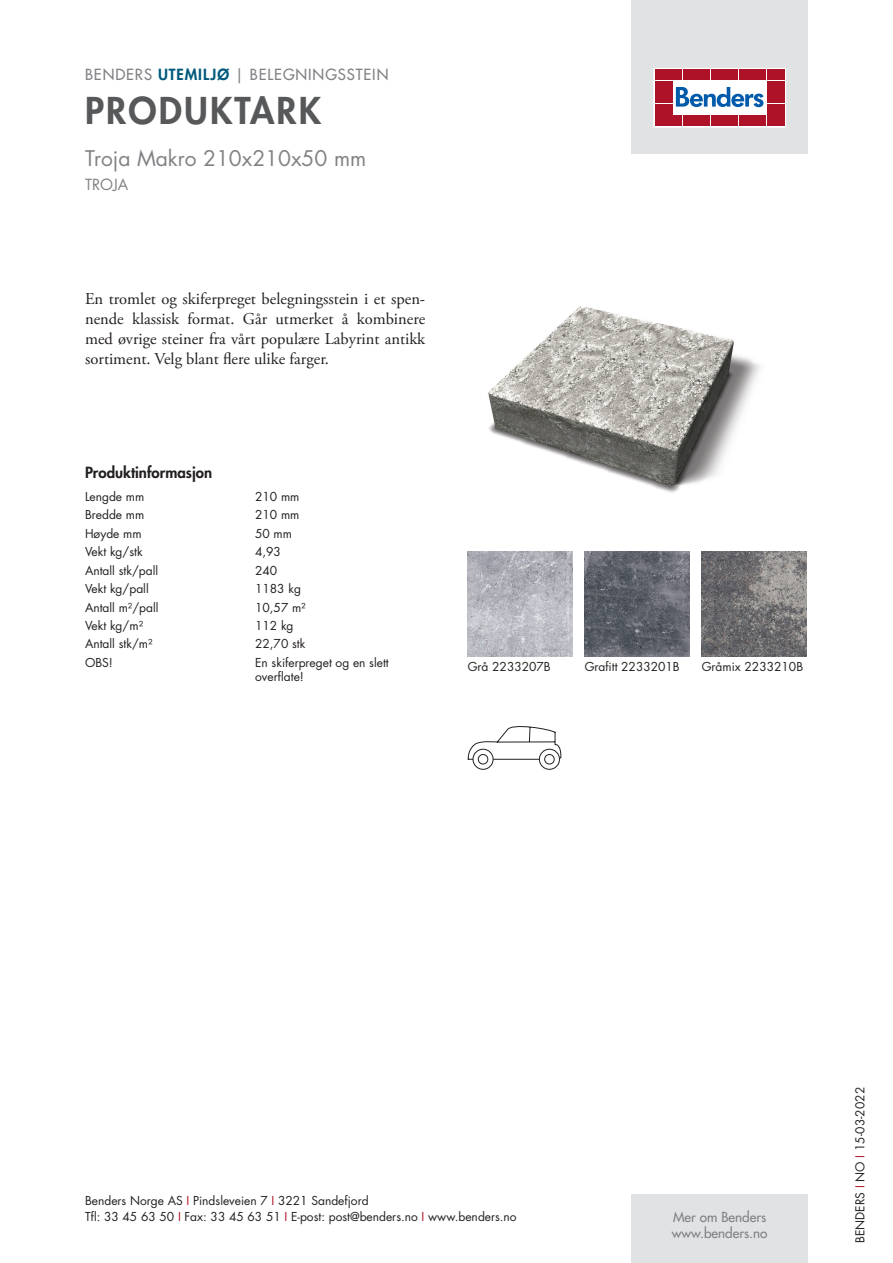
<style>
.page{position:relative;width:893px;height:1263px;background:#fff}
.page>*{position:absolute;margin:0;border:0;box-sizing:border-box;transform-origin:0 0}
.t1{font:800 36px "Futura Std";letter-spacing:.06em;color:#57585a}
.t2{font:21px "Futura Std";color:#808285}
.t3{font:16.5px/19.8px "Adobe Garamond Pro";color:#231f20;text-align:justify}
.t4{font:500 15px "Futura Std";letter-spacing:.06em;color:#808285}
.t5{font:800 15px "Futura Std";color:#231f20}
.t6{font:15px "Futura Std";color:#808285}
.t7{font:500 13.5px/16.2px "Futura Std";color:#808285}
.t8{font:12px/16.5px "Futura Std";color:#231f20}
.s1{font-weight:800;color:#00597d}
.s2{color:#ae1229}
</style>
<div class="page">
<div style="left:631px;top:0;width:177px;height:153px;background:#e1e2e4"></div>
<div style="left:631px;top:1195px;width:177px;height:68px;background:#e1e2e4"></div>
<svg style="left:656px;top:70px;width:128px;height:55px;background:#ebc6cb"></svg>
<div style="left:654px;top:68px;width:132px;height:59px;border:1px solid #fff"></div>
<div style="left:655px;top:70px;width:8px;height:10px;background:#ae1229"></div>
<div style="left:664px;top:70px;width:8px;height:10px;background:#ae1229"></div>
<div style="left:655px;top:81px;width:8px;height:10px;background:#ae1229"></div>
<div style="left:664px;top:81px;width:8px;height:10px;background:#ae1229"></div>
<div style="left:655px;top:93px;width:8px;height:10px;background:#ae1229"></div>
<div style="left:664px;top:93px;width:8px;height:10px;background:#ae1229"></div>
<div style="left:655px;top:104px;width:8px;height:11px;background:#ae1229"></div>
<div style="left:664px;top:104px;width:8px;height:11px;background:#ae1229"></div>
<div style="left:655px;top:116px;width:8px;height:10px;background:#ae1229"></div>
<div style="left:664px;top:116px;width:8px;height:10px;background:#ae1229"></div>
<div style="left:674px;top:70px;width:8px;height:10px;background:#ae1229"></div>
<div style="left:683px;top:70px;width:8px;height:10px;background:#ae1229"></div>
<div style="left:692px;top:70px;width:8px;height:10px;background:#ae1229"></div>
<div style="left:702px;top:70px;width:8px;height:10px;background:#ae1229"></div>
<div style="left:711px;top:70px;width:8px;height:10px;background:#ae1229"></div>
<div style="left:720px;top:70px;width:8px;height:10px;background:#ae1229"></div>
<div style="left:730px;top:70px;width:8px;height:10px;background:#ae1229"></div>
<div style="left:739px;top:70px;width:8px;height:10px;background:#ae1229"></div>
<div style="left:748px;top:70px;width:8px;height:10px;background:#ae1229"></div>
<div style="left:758px;top:70px;width:8px;height:10px;background:#ae1229"></div>
<div style="left:674px;top:116px;width:8px;height:10px;background:#ae1229"></div>
<div style="left:683px;top:116px;width:8px;height:10px;background:#ae1229"></div>
<div style="left:692px;top:116px;width:8px;height:10px;background:#ae1229"></div>
<div style="left:702px;top:116px;width:8px;height:10px;background:#ae1229"></div>
<div style="left:711px;top:116px;width:8px;height:10px;background:#ae1229"></div>
<div style="left:720px;top:116px;width:8px;height:10px;background:#ae1229"></div>
<div style="left:730px;top:116px;width:8px;height:10px;background:#ae1229"></div>
<div style="left:739px;top:116px;width:8px;height:10px;background:#ae1229"></div>
<div style="left:748px;top:116px;width:8px;height:10px;background:#ae1229"></div>
<div style="left:758px;top:116px;width:8px;height:10px;background:#ae1229"></div>
<div style="left:767px;top:70px;width:8px;height:10px;background:#ae1229"></div>
<div style="left:776px;top:70px;width:8px;height:10px;background:#ae1229"></div>
<div style="left:767px;top:81px;width:8px;height:10px;background:#ae1229"></div>
<div style="left:776px;top:81px;width:8px;height:10px;background:#ae1229"></div>
<div style="left:767px;top:93px;width:8px;height:10px;background:#ae1229"></div>
<div style="left:776px;top:93px;width:8px;height:10px;background:#ae1229"></div>
<div style="left:767px;top:104px;width:8px;height:11px;background:#ae1229"></div>
<div style="left:776px;top:104px;width:8px;height:11px;background:#ae1229"></div>
<div style="left:767px;top:116px;width:8px;height:10px;background:#ae1229"></div>
<div style="left:776px;top:116px;width:8px;height:10px;background:#ae1229"></div>
<svg style="left:676px;top:87px;width:87px;height:20px;background:#8ab3d7"></svg>
<img style="left:488px;top:306px;width:272px;height:187px">
<img style="left:468px;top:552px;width:105px;height:105px">
<img style="left:585px;top:552px;width:105px;height:105px">
<img style="left:702px;top:552px;width:105px;height:105px">
<div style="left:473px;top:749px;width:20px;height:21px;border:1px solid #231f20;border-radius:50%"></div>
<div style="left:539px;top:749px;width:21px;height:21px;border:1px solid #231f20;border-radius:50%"></div>
<svg style="left:468px;top:726px;width:93px;height:39px"></svg>
<p class="t4" style="left:85px;top:65px;width:305px">BENDERS <span class="s1">UTEMILJØ</span> | BELEGNINGSSTEIN</p>
<h1 class="t1" style="left:85px;top:87px;width:238px">PRODUKTARK</h1>
<h2 class="t2" style="left:85px;top:144px;width:283px">Troja Makro 210x210x50 mm</h2>
<p class="t6" style="left:85px;top:175px;width:45px">TROJA</p>
<h3 class="t3" style="left:85px;top:290px;width:342px">En tromlet og skiferpreget belegningsstein i et spen&shy;nende klassisk format. Går utmerket å kombinere med øvrige steiner fra vårt populære Labyrint antikk sortiment. Velg blant flere ulike farger.</h3>
<p class="t5" style="left:85px;top:463px;width:129px">Produktinformasjon</p>
<p class="t8" style="left:85px;top:488px;width:61px">Lengde mm</p>
<p class="t8" style="left:255px;top:488px;width:46px">210 mm</p>
<p class="t8" style="left:85px;top:507px;width:61px">Bredde mm</p>
<p class="t8" style="left:255px;top:507px;width:46px">210 mm</p>
<p class="t8" style="left:85px;top:525px;width:58px">Høyde mm</p>
<p class="t8" style="left:255px;top:525px;width:38px">50 mm</p>
<p class="t8" style="left:85px;top:544px;width:59px">Vekt kg/stk</p>
<p class="t8" style="left:255px;top:544px;width:27px">4,93</p>
<p class="t8" style="left:85px;top:562px;width:75px">Antall stk/pall</p>
<p class="t8" style="left:255px;top:562px;width:24px">240</p>
<p class="t8" style="left:85px;top:581px;width:65px">Vekt kg/pall</p>
<p class="t8" style="left:255px;top:581px;width:47px">1183 kg</p>
<p class="t8" style="left:85px;top:599px;width:75px">Antall m²/pall</p>
<p class="t8" style="left:255px;top:599px;width:52px">10,57 m²</p>
<p class="t8" style="left:85px;top:617px;width:60px">Vekt kg/m²</p>
<p class="t8" style="left:255px;top:617px;width:40px">112 kg</p>
<p class="t8" style="left:85px;top:636px;width:69px">Antall stk/m²</p>
<p class="t8" style="left:255px;top:636px;width:52px">22,70 stk</p>
<p class="t8" style="left:85px;top:654px;width:29px">OBS!</p>
<p class="t8" style="left:255px;top:655px;width:135px;line-height:14.4px">En skiferpreget og en slett overflate!</p>
<p class="t8" style="left:468px;top:659px;width:85px">Grå 2233207B</p>
<p class="t8" style="left:585px;top:659px;width:97px">Grafitt 2233201B</p>
<p class="t8" style="left:702px;top:659px;width:103px">Gråmix 2233210B</p>
<p class="t8" style="left:85px;top:1192px;width:433px">Benders Norge AS <span class="s2">I</span> Pindsleveien 7 <span class="s2">I</span> 3221 Sandefjord<br>Tfl: 33 45 63 50 <span class="s2">I</span> Fax: 33 45 63 51 <span class="s2">I</span> E-post: post@benders.no <span class="s2">I</span> www.benders.no</p>
<p class="t7" style="left:672px;top:1209px;width:97px">Mer om Benders www.benders.no</p>
<p class="t8" style="left:852px;top:1243px;width:157px;rotate:-90deg">BENDERS <span class="s2">I</span> NO <span class="s2">I</span> 15-03-2022</p>
</div>
